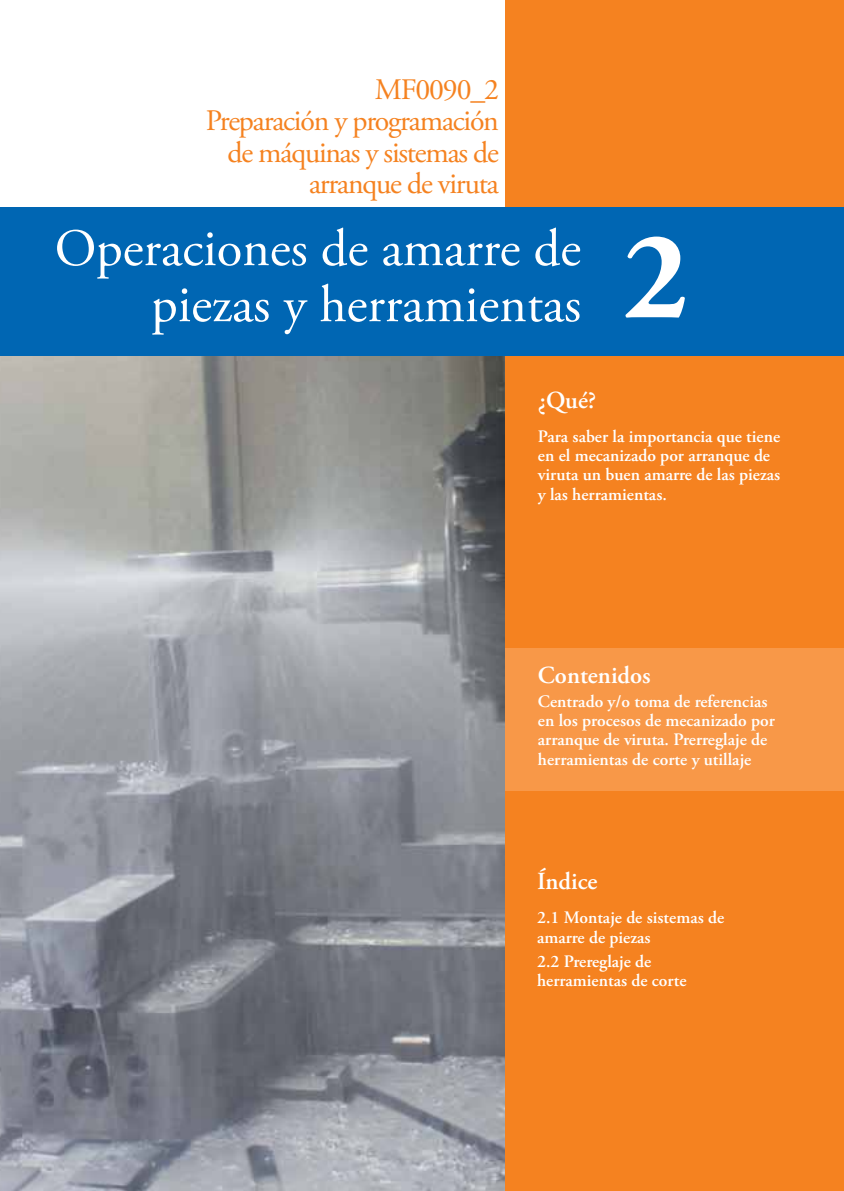
<style>
.page{position:relative;width:844px;height:1191px;background:#fff}
.page>*{position:absolute;margin:0;border:0;box-sizing:border-box;transform-origin:0 0}
.t1{font:700 126px "Adobe Garamond Pro";color:#fff}
.t2{font:52.5px/56px "Adobe Garamond Pro";color:#fff;text-align:right}
.t3{font:29.75px/31.5px "Adobe Garamond Pro";letter-spacing:-.04em;color:#f58220;text-align:right}
.t4{font:600 24.5px "Adobe Garamond Pro";color:#fff}
.t5{font:600 17.5px/19.2px "Adobe Garamond Pro";color:#fff}
</style>
<div class="page">
<img style="left:0;top:356px;width:505px;height:835px">
<div style="left:505px;top:0;width:338px;height:1191px;background:#f58220"></div>
<div style="left:0;top:207px;width:843px;height:149px;background:#0066b3"></div>
<div style="left:505px;top:647px;width:338px;height:143px;background:#f89848"></div>
<p class="t3" style="left:374px;top:75px;width:126px">MF0090_2</p>
<p class="t3" style="left:206px;top:106px;width:295px">Preparación y programación de máquinas y sistemas de arranque de viruta</p>
<p class="t2" style="left:55px;top:222px;width:528px">Operaciones de amarre de piezas y herramientas</p>
<p class="t1" style="left:623px;top:204px;width:67px">2</p>
<p class="t4" style="left:537px;top:386px;width:60px">¿Qué?</p>
<p class="t5" style="left:537px;top:427px;width:244px">Para saber la importancia que tiene en el mecanizado por arranque de viruta un buen amarre de las piezas y las herramientas.</p>
<p class="t4" style="left:537px;top:661px;width:114px">Contenidos</p>
<p class="t5" style="left:537px;top:692px;width:238px">Centrado y/o toma de referencias en los procesos de mecanizado por arranque de viruta. Prerreglaje de herramientas de corte y utillaje</p>
<p class="t4" style="left:537px;top:867px;width:62px">Índice</p>
<p class="t5" style="left:537px;top:908px;width:188px">2.1 Montaje de sistemas de amarre de piezas</p>
<p class="t5" style="left:537px;top:952px;width:151px">2.2 Prereglaje de herramientas de corte</p>
</div>
